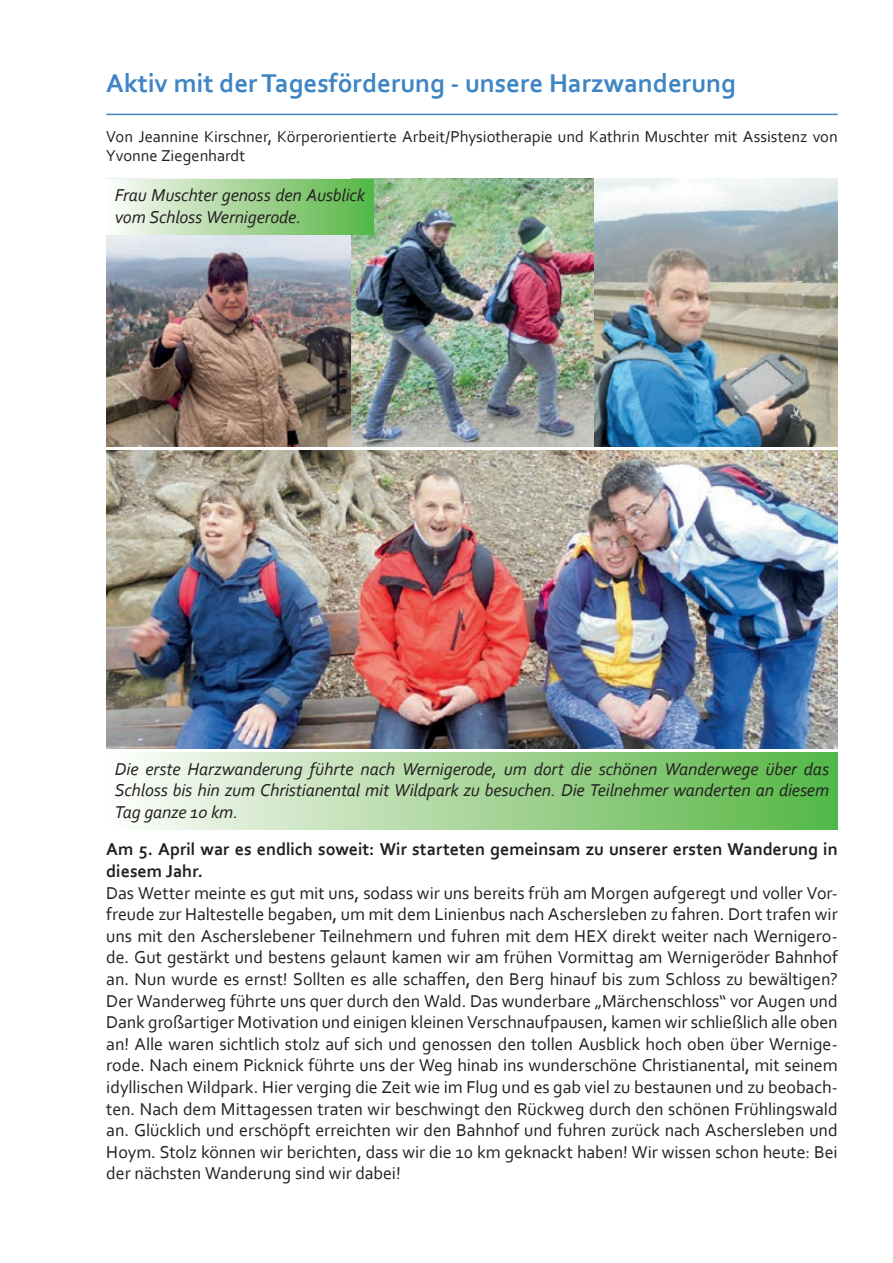
<style>
.page{position:relative;width:893px;height:1263px;background:#fff}
.page>*{position:absolute;margin:0;border:0;box-sizing:border-box;transform-origin:0 0}
.t1{font:700 27px "Corbel";color:#3e85c5}
.t2{font:18px/21.6px "Corbel";letter-spacing:-.005em;color:#231f20;text-align:justify}
.t3{font:italic 18px/21.6px "Corbel";letter-spacing:-.005em;color:#231f20;text-align:justify}
.t4{font:700 18px/21.6px "Corbel";color:#231f20}
.t5{font:16.5px/19.8px "Corbel";color:#231f20}
</style>
<div class="page">
<hr style="left:106px;top:114px;width:732px;height:1px;background:#3e85c5">
<div style="left:106px;top:753px;width:732px;height:76px;background:linear-gradient(to right,#fefbf9,#56b543)"></div>
<img style="left:106px;top:451px;width:732px;height:297px">
<img style="left:106px;top:179px;width:732px;height:267px">
<div style="left:106px;top:179px;width:267px;height:56px;background:linear-gradient(to right,#fefbf9,#56b544)"></div>
<h1 class="t1" style="left:106px;top:67px;width:631px">Aktiv mit der Tagesförderung - unsere Harzwanderung</h1>
<p class="t5" style="left:106px;top:126px;width:733px">Von Jeannine Kirschner, Körperorientierte Arbeit/Physiotherapie und Kathrin Muschter mit Assistenz von<br>Yvonne Ziegenhardt</p>
<p class="t3" style="left:115px;top:184px;width:252px">Frau Muschter genoss den Ausblick vom Schloss Wernigerode.</p>
<p class="t3" style="left:115px;top:757px;width:716px">Die erste Harzwanderung führte nach Wernigerode, um dort die schönen Wanderwege über das Schloss bis hin zum Christianental mit Wildpark zu besuchen. Die Teilnehmer wanderten an diesem Tag ganze 10 km.</p>
<p class="t4" style="left:106px;top:838px;width:733px">Am 5. April war es endlich soweit: Wir starteten gemeinsam zu unserer ersten Wanderung in diesem Jahr.</p>
<p class="t2" style="left:106px;top:881px;width:733px">Das Wetter meinte es gut mit uns, sodass wir uns bereits früh am Morgen aufgeregt und voller Vor&shy;freude zur Haltestelle begaben, um mit dem Linienbus nach Aschersleben zu fahren. Dort trafen wir uns mit den Ascherslebener Teilnehmern und fuhren mit dem HEX direkt weiter nach Wernigero&shy;de. Gut gestärkt und bestens gelaunt kamen wir am frühen Vormittag am Wernigeröder Bahnhof an. Nun wurde es ernst! Sollten es alle schaffen, den Berg hinauf bis zum Schloss zu bewältigen?<br>Der Wanderweg führte uns quer durch den Wald. Das wunderbare „Märchenschloss“ vor Augen und Dank großartiger Motivation und einigen kleinen Verschnaufpausen, kamen wir schließlich alle oben an! Alle waren sichtlich stolz auf sich und genossen den tollen Ausblick hoch oben über Wernige&shy;rode. Nach einem Picknick führte uns der Weg hinab ins wunderschöne Christianental, mit seinem idyllischen Wildpark. Hier verging die Zeit wie im Flug und es gab viel zu bestaunen und zu beobach&shy;ten. Nach dem Mittagessen traten wir beschwingt den Rückweg durch den schönen Frühlingswald an. Glücklich und erschöpft erreichten wir den Bahnhof und fuhren zurück nach Aschersleben und Hoym. Stolz können wir berichten, dass wir die 10 km geknackt haben! Wir wissen schon heute: Bei der nächsten Wanderung sind wir dabei!</p>
</div>
